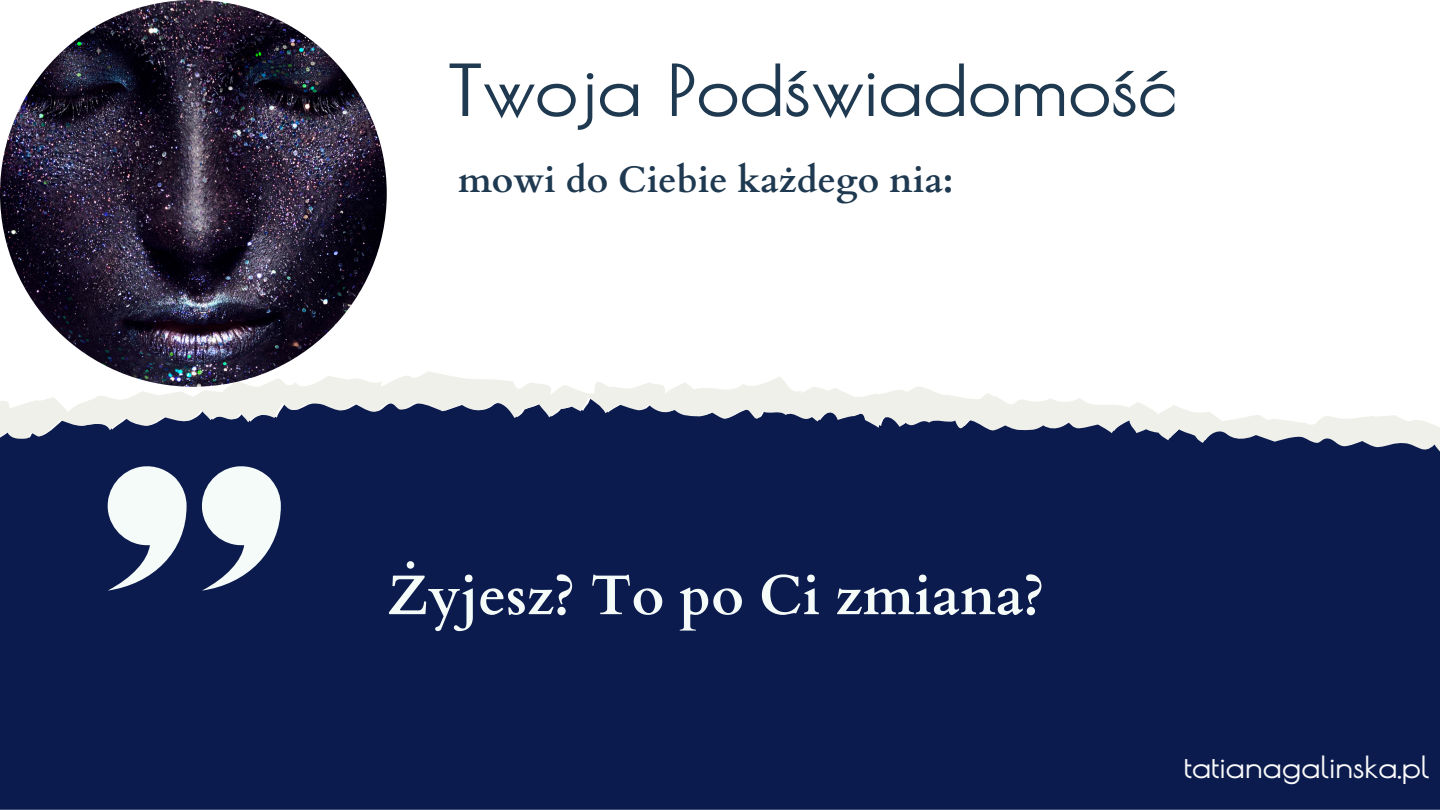
<style>
.page{position:relative;width:1440px;height:810px;background:#fff}
.page>*{position:absolute;margin:0;border:0;box-sizing:border-box;transform-origin:0 0}
.t1{font:700 70px "Poiret One";color:#1e3950}
.t2{font:700 56px "Cardo";color:#f5fbf9}
.t3{font:700 36.8px "Cardo";color:#1e3950}
.t4{font:700 30px "Poiret One";color:#fafafa}
</style>
<div class="page">
<div style="left:0;top:467px;width:1440px;height:343px;background:#0b1b4e"></div>
<svg style="left:0;top:371px;width:1440px;height:96px"></svg>
<img style="left:0;top:0;width:387px;height:387px;border-radius:50%">
<svg style="left:106px;top:466px;width:81px;height:124px"></svg>
<svg style="left:200px;top:466px;width:81px;height:124px"></svg>
<p class="t1" style="left:448px;top:49px;width:729px">Twoja Podświadomość</p>
<p class="t3" style="left:458px;top:156px;width:497px">mowi do Ciebie każdego nia:</p>
<p class="t2" style="left:387px;top:559px;width:660px">Żyjesz? To po Ci zmiana?</p>
<p class="t4" style="left:1184px;top:749px;width:247px">tatianagalinska.pl</p>
</div>
